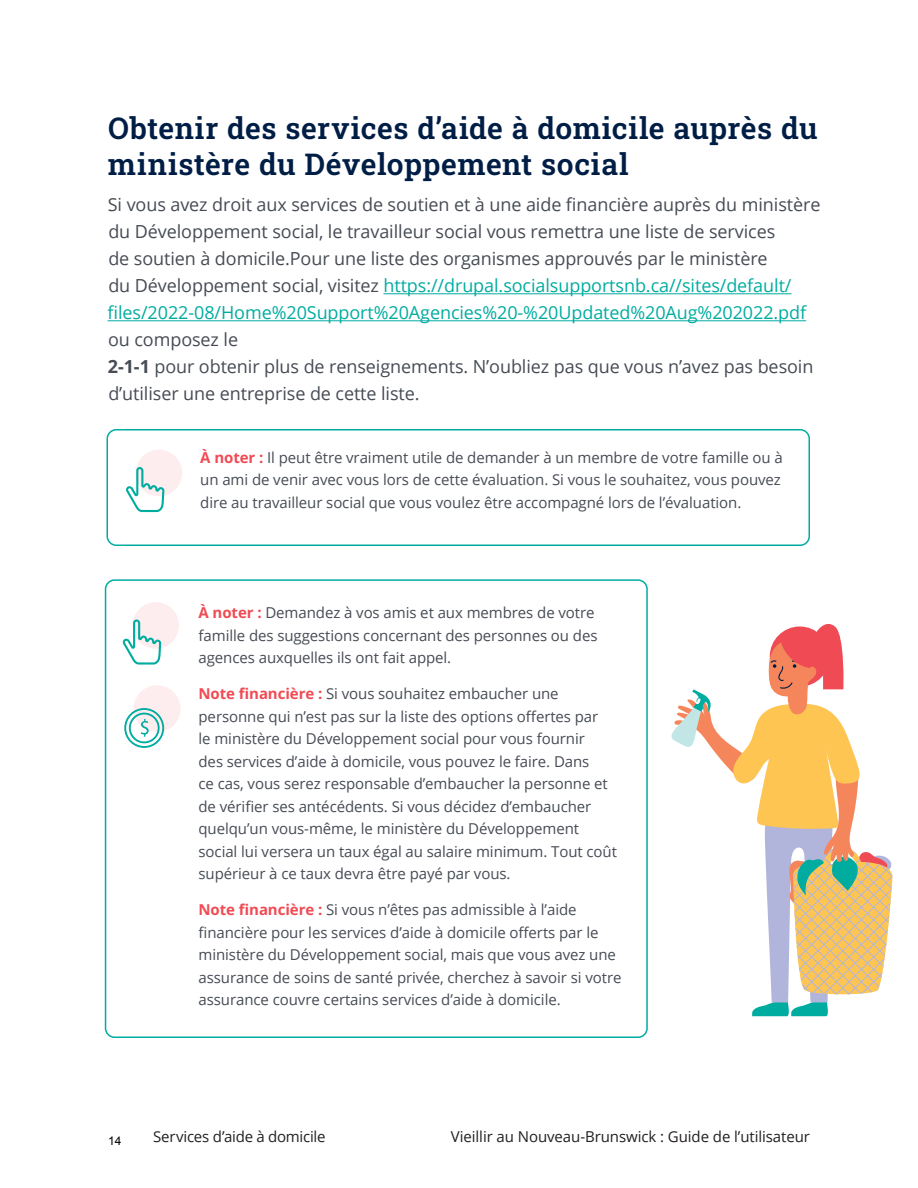
<style>
.page{position:relative;width:918px;height:1188px;background:#fff}
.page>*{position:absolute;margin:0;border:0;box-sizing:border-box;transform-origin:0 0}
.Body_Copy{font:30px/36px "Roboto Slab";letter-spacing:.02em;color:#001e45}
.Body_Copy-2{font:18px/27px "Open Sans";letter-spacing:-.005em;color:#464b54}
.Tips{font:15px/22.5px "Open Sans";letter-spacing:-.005em;color:#464b54}
.t1{font:15px "Open Sans";letter-spacing:-.005em;color:#231f20}
.t2{font:12px "Arial";color:#000}
.s1{color:#00aca0}
.s2{font-weight:700}
.s3{font-weight:700;color:#f04b54}
</style>
<div class="page">
<hr style="left:384px;top:293px;width:408px;height:1px;background:#00aca0">
<hr style="left:108px;top:320px;width:698px;height:1px;background:#00aca0">
<div style="left:106px;top:429px;width:704px;height:117px;border:2px solid #00aca0;border-radius:9px"></div>
<div style="left:136px;top:450px;width:46px;height:46px;background:#feedee;border-radius:50%"></div>
<svg style="left:126px;top:467px;width:38px;height:45px"></svg>
<svg style="left:671px;top:624px;width:221px;height:392px"></svg>
<div style="left:105px;top:579px;width:543px;height:459px;border:2px solid #00aca0;border-radius:9px"></div>
<div style="left:132px;top:602px;width:47px;height:47px;background:#feedee;border-radius:50%"></div>
<svg style="left:123px;top:619px;width:38px;height:46px"></svg>
<div style="left:134px;top:685px;width:47px;height:47px;background:#feedee;border-radius:50%"></div>
<svg style="left:124px;top:708px;width:40px;height:40px"></svg>
<p class="Body_Copy" style="left:108px;top:110px;width:711px">Obtenir des services d’aide à domicile auprès du ministère du Développement social</p>
<p class="Body_Copy-2" style="left:108px;top:191px;width:714px">Si vous avez droit aux services de soutien et à une aide financière auprès du ministère du Développement social, le travailleur social vous remettra une liste de services<br>de soutien à domicile.Pour une liste des organismes approuvés par le ministère<br>du Développement social, visitez <span class="s1">https://drupal.socialsupportsnb.ca//sites/default/ files/2022-08/Home%20Support%20Agencies%20-%20Updated%20Aug%202022.pdf </span>ou composez le<br><span class="s2">2-1-1</span> pour obtenir plus de renseignements. N’oubliez pas que vous n’avez pas besoin d’utiliser une entreprise de cette liste.</p>
<p class="Tips" style="left:200px;top:446px;width:584px"><span class="s3">À noter :</span> Il peut être vraiment utile de demander à un membre de votre famille ou à un ami de venir avec vous lors de cette évaluation. Si vous le souhaitez, vous pouvez dire au travailleur social que vous voulez être accompagné lors de l’évaluation.</p>
<p class="Tips" style="left:199px;top:601px;width:400px"><span class="s3">À noter :</span> Demandez à vos amis et aux membres de votre famille des suggestions concernant des personnes ou des agences auxquelles ils ont fait appel.</p>
<p class="Tips" style="left:199px;top:682px;width:420px"><span class="s3">Note financière :</span> Si vous souhaitez embaucher une personne qui n’est pas sur la liste des options offertes par<br>le ministère du Développement social pour vous fournir<br>des services d’aide à domicile, vous pouvez le faire. Dans<br>ce cas, vous serez responsable d’embaucher la personne et de vérifier ses antécédents. Si vous décidez d’embaucher quelqu’un vous-même, le ministère du Développement social lui versera un taux égal au salaire minimum. Tout coût supérieur à ce taux devra être payé par vous.</p>
<p class="Tips" style="left:199px;top:898px;width:425px"><span class="s3">Note financière :</span> Si vous n’êtes pas admissible à l’aide financière pour les services d’aide à domicile offerts par le ministère du Développement social, mais que vous avez une assurance de soins de santé privée, cherchez à savoir si votre assurance couvre certains services d’aide à domicile.</p>
<p class="t2" style="left:108px;top:1133px;width:15px">14</p>
<p class="t1" style="left:153px;top:1127px;width:174px">Services d’aide à domicile</p>
<p class="t1" style="left:451px;top:1127px;width:361px">Vieillir au Nouveau-Brunswick : Guide de l’utilisateur</p>
</div>
